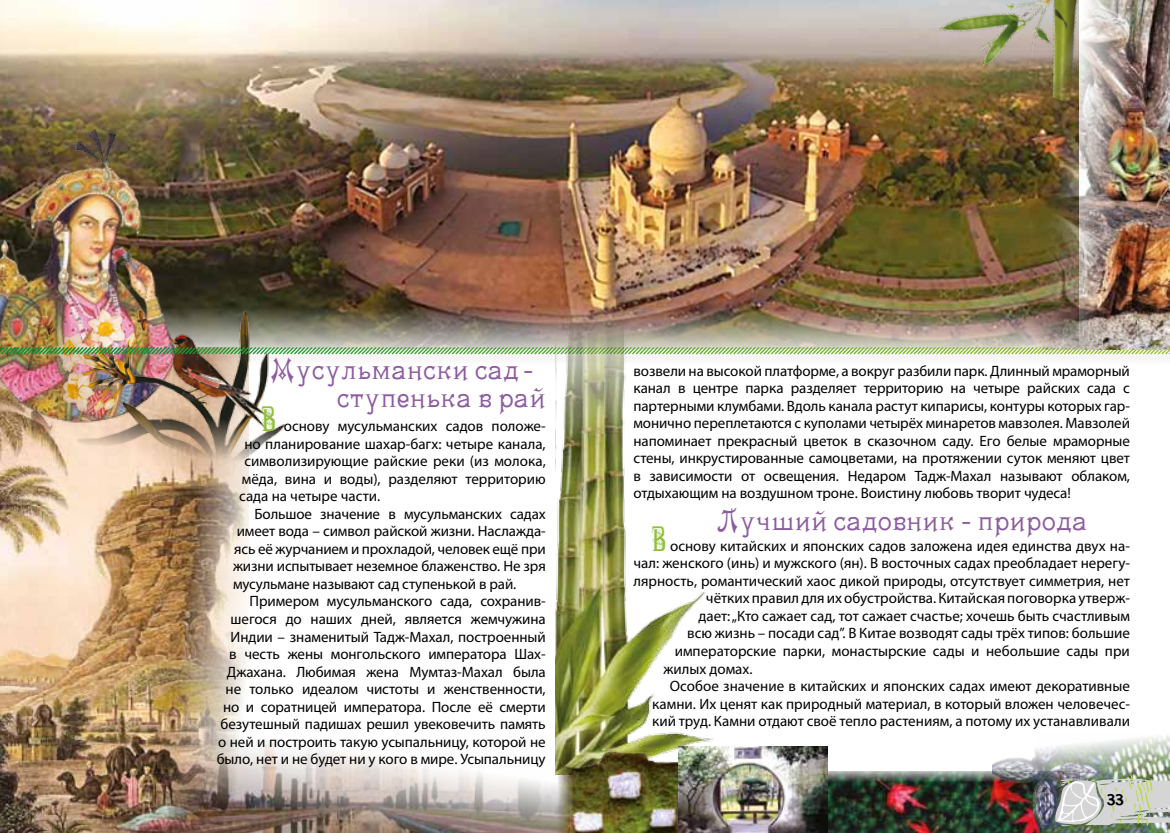
<style>
.page{position:relative;width:1170px;height:833px;background:#fff}
.page>*{position:absolute;margin:0;border:0;box-sizing:border-box;transform-origin:0 0}
.t1{font:37.5px "Marta Decor Two";color:#90c03c}
.t2{font:30px/27.5px "Matilda";color:#8d5ba0}
.t3{font:17.5px "DS Goose";color:#000}
.t4{font:15px/17.5px "Myriad Pro";letter-spacing:-.005em;color:#000;text-align:justify}
</style>
<div class="page">
<img style="left:248px;top:742px;width:307px;height:91px">
<img style="left:0;top:434px;width:248px;height:399px">
<img style="left:0;top:365px;width:27px;height:69px">
<img style="left:27px;top:365px;width:259px;height:96px">
<img style="left:0;top:0;width:1169px;height:356px">
<img style="left:555px;top:307px;width:296px;height:464px">
<img style="left:827px;top:771px;width:165px;height:62px">
<img style="left:555px;top:627px;width:154px;height:206px">
<img style="left:992px;top:736px;width:177px;height:97px">
<img style="left:678px;top:746px;width:149px;height:87px">
<img style="left:985px;top:0;width:184px;height:349px">
<img style="left:922px;top:0;width:190px;height:105px">
<img style="left:1053px;top:775px;width:116px;height:51px">
<h2 class="t2" style="left:337px;top:356px;width:210px;text-indent:-67px">Мусульмански сад – ступенька в рай</h2>
<h1 class="t1" style="left:261px;top:401px;width:16px">В</h1>
<p class="t4" style="left:284px;top:417px;width:263px">основу мусульманских садов положе-</p>
<p class="t4" style="left:244px;top:435px;width:303px">но планирование шахар-багх: четыре канала,</p>
<p class="t4" style="left:244px;top:452px;width:303px">символизирующие райские реки (из молока,</p>
<p class="t4" style="left:242px;top:470px;width:305px">мёда, вина и воды), разделяют территорию</p>
<p class="t4" style="left:239px;top:487px;width:142px">сада на четыре части.</p>
<p class="t4" style="left:254px;top:505px;width:293px">Большое значение в мусульманских садах</p>
<p class="t4" style="left:237px;top:522px;width:310px">имеет вода – символ райской жизни. Наслажда-</p>
<p class="t4" style="left:234px;top:540px;width:313px">ясь её журчанием и прохладой, человек ещё при</p>
<p class="t4" style="left:233px;top:557px;width:314px">жизни испытывает неземное блаженство. Не зря</p>
<p class="t4" style="left:233px;top:575px;width:285px">мусульмане называют сад ступенькой в рай.</p>
<p class="t4" style="left:249px;top:592px;width:298px">Примером мусульманского сада, сохранив-</p>
<p class="t4" style="left:230px;top:610px;width:316px">шегося до наших дней, является жемчужина</p>
<p class="t4" style="left:230px;top:627px;width:317px">Индии – знаменитый Тадж-Махал, построенный</p>
<p class="t4" style="left:229px;top:645px;width:318px">в честь жены монгольского императора Шах-</p>
<p class="t4" style="left:227px;top:662px;width:320px">Джахана. Любимая жена Мумтаз-Махал была</p>
<p class="t4" style="left:225px;top:680px;width:321px">не только идеалом чистоты и женственности,</p>
<p class="t4" style="left:223px;top:697px;width:324px">но и соратницей императора. После её смерти</p>
<p class="t4" style="left:220px;top:715px;width:327px">безутешный падишах решил увековечить память</p>
<p class="t4" style="left:218px;top:732px;width:329px">о ней и построить такую усыпальницу, которой не</p>
<p class="t4" style="left:217px;top:750px;width:330px">было, нет и не будет ни у кого в мире. Усыпальницу</p>
<p class="t4" style="left:633px;top:361px;width:498px">возвели на высокой платформе, а вокруг разбили парк. Длинный мраморный канал в центре парка разделяет территорию на четыре райских сада с партерными клумбами. Вдоль канала растут кипарисы, контуры которых гар&shy;монично переплетаются с куполами четырёх минаретов мавзолея. Мавзолей напоминает прекрасный цветок в сказочном саду. Его белые мраморные стены, инкрустированные самоцветами, на протяжении суток меняют цвет в зависимости от освещения. Недаром Тадж-Махал называют облаком, отдыхающим на воздушном троне. Воистину любовь творит чудеса!</p>
<h2 class="t2" style="left:717px;top:507px;width:372px">Лучший садовник – природа</h2>
<h1 class="t1" style="left:651px;top:520px;width:16px">В</h1>
<p class="t4" style="left:670px;top:537px;width:461px">основу китайских и японских садов заложена идея единства двух на-</p>
<p class="t4" style="left:633px;top:554px;width:498px">чал: женского (инь) и мужского (ян). В восточных садах преобладает нерегу-</p>
<p class="t4" style="left:633px;top:572px;width:498px">лярность, романтический хаос дикой природы, отсутствует симметрия, нет</p>
<p class="t4" style="left:706px;top:589px;width:425px">чётких правил для их обустройства. Китайская поговорка утверж-</p>
<p class="t4" style="left:698px;top:607px;width:433px">дает: „Кто сажает сад, тот сажает счастье; хочешь быть счастливым</p>
<p class="t4" style="left:687px;top:624px;width:444px">всю жизнь – посади сад”. В Китае возводят сады трёх типов: большие</p>
<p class="t4" style="left:674px;top:642px;width:456px">императорские парки, монастырские сады и небольшие сады при</p>
<p class="t4" style="left:663px;top:659px;width:91px">жилых домах.</p>
<p class="t4" style="left:670px;top:677px;width:461px">Особое значение в китайских и японских садах имеют декоративные</p>
<p class="t4" style="left:652px;top:694px;width:479px">камни. Их ценят как природный материал, в который вложен человечес-</p>
<p class="t4" style="left:652px;top:712px;width:479px">кий труд. Камни отдают своё тепло растениям, а потому их устанавливали</p>
<p class="t3" style="left:1107px;top:789px;width:18px">33</p>
</div>
